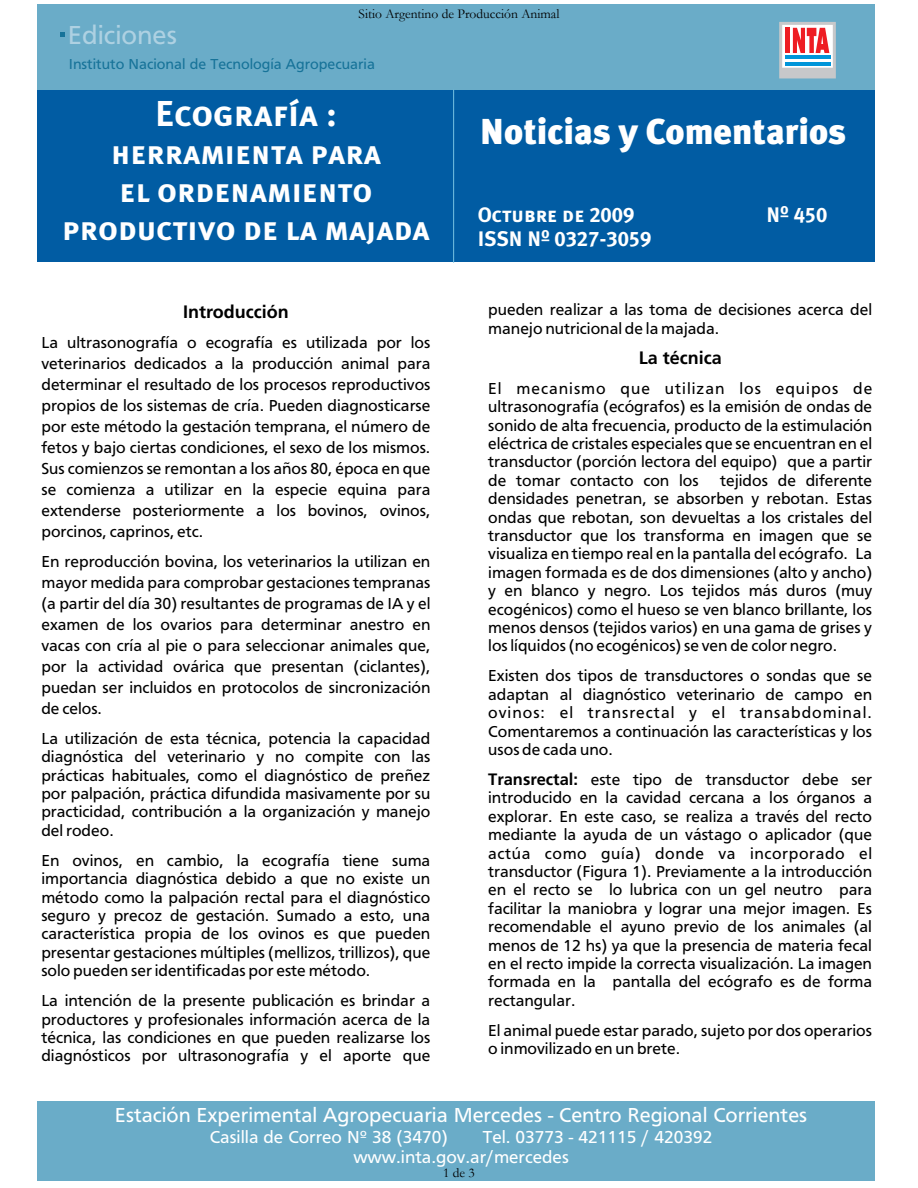
<style>
.page{position:relative;width:918px;height:1188px;background:#fff}
.page>*{position:absolute;margin:0;border:0;box-sizing:border-box;transform-origin:0 0}
.t1{font:900 36px "Meta Plus";color:#fff}
.t2{font:36px "Meta Plus Bold Caps";color:#fff}
.t3{font:33px/37.8px "Meta Plus Bold Caps";color:#fff;text-align:center}
.t4{font:27px "Frutiger";color:#aed1e2}
.t5{font:21px "Frutiger";color:#fff}
.t6{font:21px "Meta Plus Bold Caps";color:#fff}
.t7{font:18px/20.1px "Frutiger";color:#fff}
.t8{font:700 18px "Frutiger";color:#000}
.t9{font:700 18px "Frutiger";color:#000}
.t10{font:16.5px/18.5px "Frutiger";color:#000}
.t11{font:16.5px "Frutiger";letter-spacing:.06em;color:#000}
.t12{font:15px "Frutiger";color:#177399}
.t13{font:13.5px "Garamond";color:#000}
.s1{font-weight:700}
</style>
<div class="page">
<div style="left:37px;top:4px;width:838px;height:86px;background:#6aacc8"></div>
<svg style="left:61px;top:32px;width:4px;height:5px"></svg>
<svg style="left:779px;top:22px;width:57px;height:56px;background:#caaab4"></svg>
<div style="left:38px;top:90px;width:837px;height:171px;background:#015ca3"></div>
<hr style="left:453px;top:90px;width:1px;height:173px;background:#77c2e2">
<div style="left:37px;top:1101px;width:838px;height:80px;background:#6aacc8"></div>
<h3 class="t4" style="left:68px;top:25px;width:111px">Ediciones</h3>
<p class="t13" style="left:359px;top:4px;width:202px">Sitio Argentino de Producción Animal</p>
<p class="t12" style="left:69px;top:58px;width:308px">Instituto Nacional de Tecnología Agropecuaria</p>
<h1 class="t2" style="left:155px;top:90px;width:184px">Ecografía :</h1>
<h2 class="t3" style="left:62px;top:132px;width:369px">herramienta para<br>el ordenamiento productivo de la majada</h2>
<h1 class="t1" style="left:480px;top:108px;width:368px">Noticias y Comentarios</h1>
<p class="t6" style="left:478px;top:201px;width:158px">Octubre de 2009</p>
<p class="t6" style="left:767px;top:201px;width:62px">Nº 450</p>
<p class="t6" style="left:478px;top:225px;width:175px">ISSN Nº 0327-3059</p>
<p class="t8" style="left:183px;top:304px;width:107px">Introducción</p>
<p class="t10" style="left:488px;top:302px;width:385px">pueden realizar a las toma de decisiones acerca del manejo nutricional de la majada.</p>
<p class="t10" style="left:41px;top:334px;width:390px">La ultrasonografía o ecografía es utilizada por los</p>
<p class="t9" style="left:639px;top:349px;width:85px">La técnica</p>
<p class="t10" style="left:41px;top:354px;width:391px;line-height:21px">veterinarios dedicados a la producción animal para determinar el resultado de los procesos reproductivos</p>
<p class="t11" style="left:488px;top:382px;width:386px">El mecanismo que utilizan los equipos de</p>
<p class="t10" style="left:41px;top:397px;width:390px">propios de los sistemas de cría. Pueden diagnosticarse</p>
<p class="t10" style="left:488px;top:399px;width:385px">ultrasonografía (ecógrafos) es la emisión de ondas de</p>
<p class="t10" style="left:41px;top:418px;width:390px">por este método la gestación temprana, el número de</p>
<p class="t10" style="left:488px;top:417px;width:385px">sonido de alta frecuencia, producto de la estimulación eléctrica de cristales especiales que se encuentran en el</p>
<p class="t10" style="left:41px;top:439px;width:390px">fetos y bajo ciertas condiciones, el sexo de los mismos.</p>
<p class="t10" style="left:488px;top:454px;width:385px">transductor (porción lectora del equipo) que a partir</p>
<p class="t10" style="left:41px;top:460px;width:390px">Sus comienzos se remontan a los años 80, época en que</p>
<p class="t10" style="left:488px;top:472px;width:212px">de tomar contacto con los</p>
<p class="t10" style="left:720px;top:472px;width:154px">tejidos de diferente</p>
<p class="t10" style="left:41px;top:481px;width:390px">se comienza a utilizar en la especie equina para</p>
<p class="t10" style="left:488px;top:491px;width:385px">densidades penetran, se absorben y rebotan. Estas</p>
<p class="t10" style="left:41px;top:502px;width:391px">extenderse posteriormente a los bovinos, ovinos,</p>
<p class="t10" style="left:488px;top:509px;width:385px">ondas que rebotan, son devueltas a los cristales del</p>
<p class="t10" style="left:41px;top:523px;width:163px">porcinos, caprinos, etc.</p>
<p class="t10" style="left:488px;top:528px;width:385px">transductor que los transforma en imagen que se visualiza en tiempo real en la pantalla del ecógrafo. La</p>
<p class="t10" style="left:41px;top:553px;width:390px">En reproducción bovina, los veterinarios la utilizan en</p>
<p class="t10" style="left:488px;top:564px;width:385px">imagen formada es de dos dimensiones (alto y ancho)</p>
<p class="t10" style="left:41px;top:574px;width:391px">mayor medida para comprobar gestaciones tempranas</p>
<p class="t10" style="left:488px;top:583px;width:385px">y en blanco y negro. Los tejidos más duros (muy</p>
<p class="t10" style="left:41px;top:595px;width:391px">(a partir del día 30) resultantes de programas de IA y el</p>
<p class="t10" style="left:488px;top:601px;width:385px">ecogénicos) como el hueso se ven blanco brillante, los</p>
<p class="t10" style="left:41px;top:616px;width:390px">examen de los ovarios para determinar anestro en</p>
<p class="t10" style="left:488px;top:620px;width:385px">menos densos (tejidos varios) en una gama de grises y</p>
<p class="t10" style="left:41px;top:637px;width:391px">vacas con cría al pie o para seleccionar animales que,</p>
<p class="t10" style="left:488px;top:638px;width:351px">los líquidos (no ecogénicos) se ven de color negro.</p>
<p class="t10" style="left:41px;top:658px;width:391px">por la actividad ovárica que presentan (ciclantes),</p>
<p class="t10" style="left:488px;top:668px;width:385px">Existen dos tipos de transductores o sondas que se</p>
<p class="t10" style="left:41px;top:679px;width:391px">puedan ser incluidos en protocolos de sincronización</p>
<p class="t10" style="left:488px;top:686px;width:385px">adaptan al diagnóstico veterinario de campo en</p>
<p class="t10" style="left:41px;top:700px;width:62px">de celos.</p>
<p class="t10" style="left:488px;top:705px;width:385px">ovinos: el transrectal y el transabdominal.<br>Comentaremos a continuación las características y los</p>
<p class="t10" style="left:41px;top:730px;width:391px">La utilización de esta técnica, potencia la capacidad</p>
<p class="t10" style="left:488px;top:741px;width:126px">usos de cada uno.</p>
<p class="t10" style="left:41px;top:749px;width:390px">diagnóstica del veterinario y no compite con las prácticas habituales, como el diagnóstico de preñez</p>
<p class="t10" style="left:488px;top:771px;width:385px"><span class="s1">Transrectal:</span> este tipo de transductor debe ser</p>
<p class="t10" style="left:41px;top:786px;width:390px">por palpación, práctica difundida masivamente por su</p>
<p class="t10" style="left:488px;top:790px;width:385px">introducido en la cavidad cercana a los órganos a</p>
<p class="t10" style="left:41px;top:804px;width:390px">practicidad, contribución a la organización y manejo</p>
<p class="t10" style="left:488px;top:808px;width:385px">explorar. En este caso, se realiza a través del recto</p>
<p class="t10" style="left:41px;top:822px;width:74px">del rodeo.</p>
<p class="t10" style="left:488px;top:827px;width:386px">mediante la ayuda de un vástago o aplicador (que actúa como guía) donde va incorporado el</p>
<p class="t10" style="left:41px;top:852px;width:390px">En ovinos, en cambio, la ecografía tiene suma</p>
<p class="t10" style="left:488px;top:863px;width:385px">transductor (Figura 1). Previamente a la introducción</p>
<p class="t10" style="left:41px;top:871px;width:390px">importancia diagnóstica debido a que no existe un</p>
<p class="t10" style="left:488px;top:882px;width:385px">en el recto se lo lubrica con un gel neutro para</p>
<p class="t10" style="left:41px;top:889px;width:390px">método como la palpación rectal para el diagnóstico</p>
<p class="t10" style="left:488px;top:900px;width:385px">facilitar la maniobra y lograr una mejor imagen. Es</p>
<p class="t10" style="left:41px;top:908px;width:390px">seguro y precoz de gestación. Sumado a esto, una</p>
<p class="t10" style="left:488px;top:919px;width:385px">recomendable el ayuno previo de los animales (al</p>
<p class="t10" style="left:41px;top:926px;width:390px">característica propia de los ovinos es que pueden</p>
<p class="t10" style="left:488px;top:937px;width:385px">menos de 12 hs) ya que la presencia de materia fecal</p>
<p class="t10" style="left:41px;top:944px;width:391px">presentar gestaciones múltiples (mellizos, trillizos), que</p>
<p class="t10" style="left:488px;top:955px;width:385px">en el recto impide la correcta visualización. La imagen</p>
<p class="t10" style="left:41px;top:963px;width:330px">solo pueden ser identificadas por este método.</p>
<p class="t10" style="left:488px;top:974px;width:385px">formada en la pantalla del ecógrafo es de forma</p>
<p class="t10" style="left:41px;top:993px;width:391px">La intención de la presente publicación es brindar a</p>
<p class="t10" style="left:488px;top:992px;width:89px">rectangular.</p>
<p class="t10" style="left:41px;top:1011px;width:390px">productores y profesionales información acerca de la</p>
<p class="t10" style="left:488px;top:1022px;width:385px">El animal puede estar parado, sujeto por dos operarios</p>
<p class="t10" style="left:41px;top:1030px;width:391px">técnica, las condiciones en que pueden realizarse los</p>
<p class="t10" style="left:488px;top:1041px;width:194px">o inmovilizado en un brete.</p>
<p class="t10" style="left:41px;top:1048px;width:390px">diagnósticos por ultrasonografía y el aporte que</p>
<p class="t5" style="left:115px;top:1107px;width:694px">Estación Experimental Agropecuaria Mercedes - Centro Regional Corrientes</p>
<p class="t7" style="left:210px;top:1128px;width:239px">Casilla de Correo Nº 38 (3470)</p>
<p class="t7" style="left:353px;top:1128px;width:360px;text-indent:129px">Tel. 03773 - 421115 / 420392 www.inta.gov.ar/mercedes</p>
<p class="t13" style="left:443px;top:1163px;width:33px">1 de 3</p>
</div>
